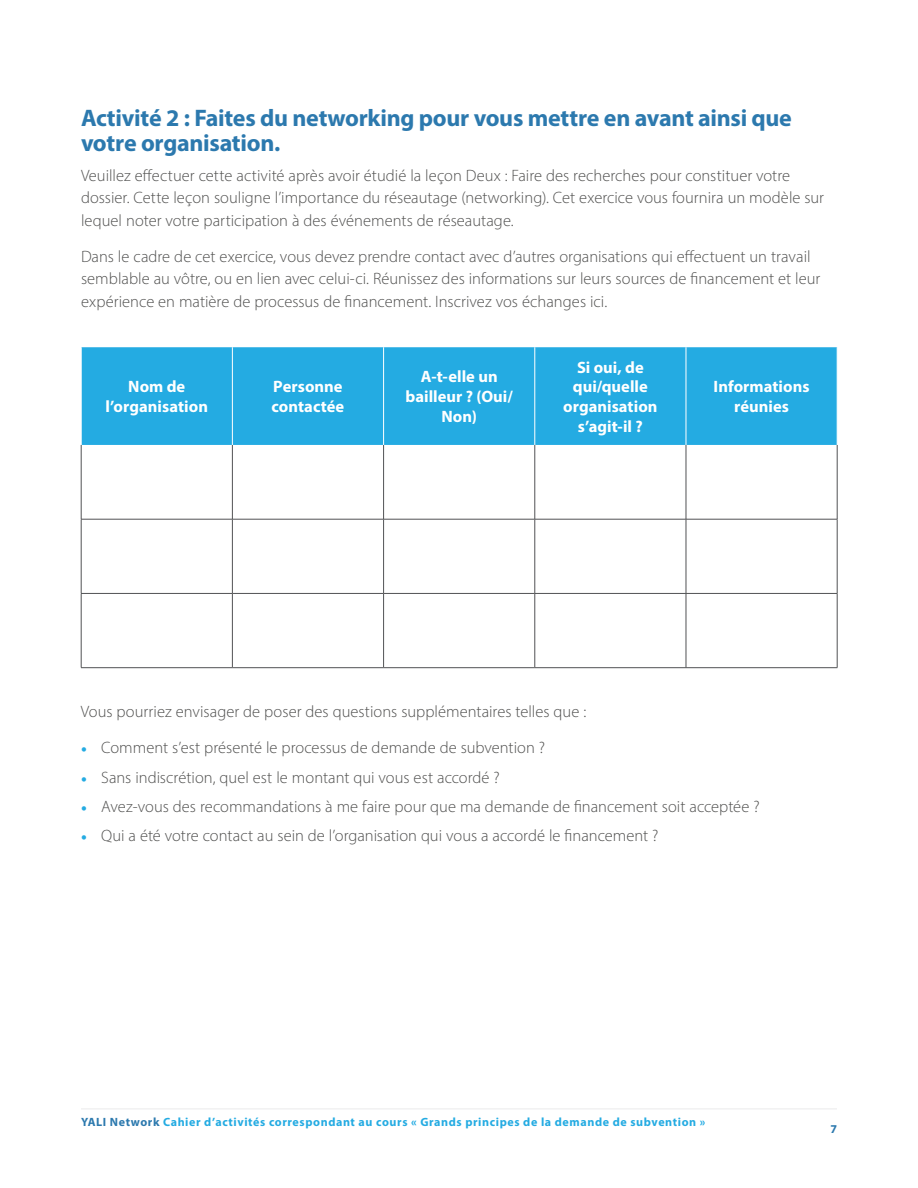
<style>
.page{position:relative;width:918px;height:1188px;background:#fff}
.page>*{position:absolute;margin:0;border:0;box-sizing:border-box;transform-origin:0 0}
.t1{font:700 24px/25.5px "Myriad Pro";letter-spacing:-.015em;color:#2c79ae}
.t2{font:300 16.5px/22.5px "Myriad Pro";color:#50504f}
.t3{font:700 16.5px/19.8px "Myriad Pro";color:#fff;text-align:center}
.t4{font:700 12px "Myriad Pro";letter-spacing:.05em;color:#24abe2}
.t5{font:700 12px "Myriad Pro";color:#2c79ae}
.s1{font-family:"Minion Pro";font-weight:400;color:#24abe2}
.s2{color:#2c79ae}
</style>
<div class="page">
<hr style="left:81px;top:1108px;width:756px;height:2px;background:#f1f1f2">
<div style="left:82px;top:347px;width:755px;height:98px;background:#24abe2"></div>
<hr style="left:81px;top:445px;width:1px;height:74px;background:#515254">
<hr style="left:232px;top:445px;width:1px;height:74px;background:#515254">
<hr style="left:383px;top:445px;width:1px;height:74px;background:#515254">
<hr style="left:535px;top:445px;width:1px;height:74px;background:#515254">
<hr style="left:686px;top:445px;width:1px;height:74px;background:#515254">
<hr style="left:837px;top:445px;width:1px;height:74px;background:#515254">
<hr style="left:81px;top:519px;width:151px;height:1px;background:#515254">
<hr style="left:81px;top:519px;width:1px;height:74px;background:#515254">
<hr style="left:232px;top:519px;width:152px;height:1px;background:#515254">
<hr style="left:232px;top:519px;width:1px;height:74px;background:#515254">
<hr style="left:384px;top:519px;width:151px;height:1px;background:#515254">
<hr style="left:383px;top:519px;width:1px;height:74px;background:#515254">
<hr style="left:535px;top:519px;width:151px;height:1px;background:#515254">
<hr style="left:535px;top:519px;width:1px;height:74px;background:#515254">
<hr style="left:686px;top:519px;width:151px;height:1px;background:#515254">
<hr style="left:686px;top:519px;width:1px;height:74px;background:#515254">
<hr style="left:837px;top:519px;width:1px;height:74px;background:#515254">
<hr style="left:81px;top:593px;width:151px;height:1px;background:#515254">
<hr style="left:81px;top:594px;width:1px;height:74px;background:#515254">
<hr style="left:232px;top:593px;width:152px;height:1px;background:#515254">
<hr style="left:232px;top:594px;width:1px;height:74px;background:#515254">
<hr style="left:384px;top:593px;width:151px;height:1px;background:#515254">
<hr style="left:383px;top:594px;width:1px;height:74px;background:#515254">
<hr style="left:535px;top:593px;width:151px;height:1px;background:#515254">
<hr style="left:535px;top:594px;width:1px;height:74px;background:#515254">
<hr style="left:686px;top:593px;width:151px;height:1px;background:#515254">
<hr style="left:686px;top:594px;width:1px;height:74px;background:#515254">
<hr style="left:837px;top:594px;width:1px;height:74px;background:#515254">
<hr style="left:81px;top:667px;width:151px;height:1px;background:#515254">
<hr style="left:232px;top:667px;width:152px;height:1px;background:#515254">
<hr style="left:384px;top:667px;width:151px;height:1px;background:#515254">
<hr style="left:535px;top:667px;width:151px;height:1px;background:#515254">
<hr style="left:686px;top:667px;width:151px;height:1px;background:#515254">
<hr style="left:232px;top:347px;width:1px;height:98px;background:#fff">
<hr style="left:383px;top:347px;width:1px;height:98px;background:#fff">
<hr style="left:535px;top:347px;width:1px;height:98px;background:#fff">
<hr style="left:686px;top:347px;width:1px;height:98px;background:#fff">
<h1 class="t1" style="left:81px;top:104px;width:712px">Activité 2 : Faites du networking pour vous mettre en avant ainsi que votre organisation.</h1>
<p class="t2" style="left:81px;top:164px;width:745px">Veuillez effectuer cette activité après avoir étudié la leçon Deux : Faire des recherches pour constituer votre dossier. Cette leçon souligne l’importance du réseautage (networking). Cet exercice vous fournira un modèle sur lequel noter votre participation à des événements de réseautage.</p>
<p class="t2" style="left:81px;top:245px;width:741px">Dans le cadre de cet exercice, vous devez prendre contact avec d’autres organisations qui effectuent un travail semblable au vôtre, ou en lien avec celui-ci. Réunissez des informations sur leurs sources de financement et leur expérience en matière de processus de financement. Inscrivez vos échanges ici.</p>
<p class="t3" style="left:106px;top:376px;width:104px">Nom de l’organisation</p>
<p class="t3" style="left:272px;top:376px;width:74px;text-align:left">Personne contactée</p>
<p class="t3" style="left:406px;top:366px;width:109px">A-t-elle un bailleur ? (Oui/<br>Non)</p>
<p class="t3" style="left:563px;top:357px;width:96px">Si oui, de qui/quelle organisation s’agit-il ?</p>
<p class="t3" style="left:714px;top:376px;width:97px">Informations réunies</p>
<p class="t2" style="left:81px;top:700px;width:507px">Vous pourriez envisager de poser des questions supplémentaires telles que :</p>
<p class="t2" style="left:81px;top:736px;width:466px"><span class="s1">•</span> Comment s’est présenté le processus de demande de subvention ?</p>
<p class="t2" style="left:81px;top:766px;width:420px"><span class="s1">•</span> Sans indiscrétion, quel est le montant qui vous est accordé ?</p>
<p class="t2" style="left:81px;top:795px;width:680px"><span class="s1">•</span> Avez-vous des recommandations à me faire pour que ma demande de financement soit acceptée ?</p>
<p class="t2" style="left:81px;top:824px;width:579px"><span class="s1">•</span> Qui a été votre contact au sein de l’organisation qui vous a accordé le financement ?</p>
<p class="t4" style="left:81px;top:1114px;width:626px"><span class="s2">YALI Network</span> Cahier d’activités correspondant au cours « Grands principes de la demande de subvention »</p>
<p class="t5" style="left:830px;top:1121px;width:8px">7</p>
</div>
